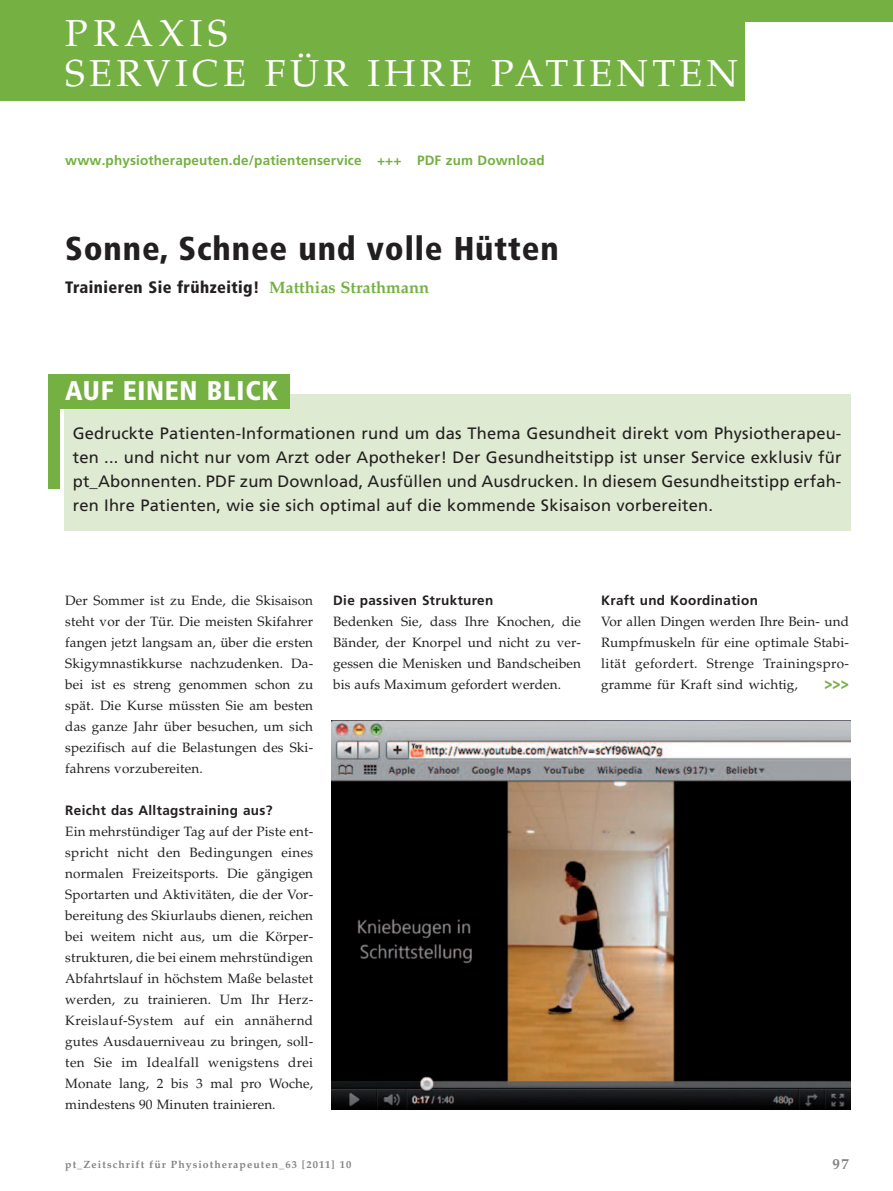
<style>
.page{position:relative;width:893px;height:1191px;background:#fff}
.page>*{position:absolute;margin:0;border:0;box-sizing:border-box;transform-origin:0 0}
.t1{font:37.5px/40.5px "Palatino LT Std";letter-spacing:.115em;color:#fff}
.t2{font:900 condensed 33px "Frutiger LT Pro";letter-spacing:.025em;color:#231f20}
.t3{font:900 condensed 27px "Frutiger LT Pro";letter-spacing:.025em;color:#fff}
.t4{font:900 16.8px "Palatino LT Std";color:#75b042;scale:.8 1}
.t5{font:16.5px/24px "Frutiger LT Pro";letter-spacing:.01em;color:#231f20;text-align:justify}
.t6{font:900 condensed 16.5px "Frutiger LT Pro";letter-spacing:.025em;color:#231f20}
.t7{font:700 15px "Palatino LT Std";color:#808285}
.t8{font:13.5px/21px "Palatino LT Std";letter-spacing:.01em;color:#231f20;text-align:justify}
.t9{font:700 13.5px "Frutiger LT Pro";letter-spacing:.03em;color:#231f20}
.t10{font:700 13.5px "Frutiger LT Pro";letter-spacing:.01em;color:#75b042}
.t11{font:700 10.5px "Palatino LT Std";letter-spacing:.1em;color:#808285}
.s1{font-family:"Palatino LT Std";font-weight:700;font-stretch:normal;color:#75b042}
</style>
<div class="page">
<div style="left:0;top:0;width:744px;height:101px;background:#75b042"></div>
<div style="left:0;top:0;width:893px;height:21px;background:#75b042"></div>
<div style="left:64px;top:394px;width:786px;height:136px;background:#dfead2"></div>
<div style="left:51px;top:374px;width:238px;height:34px;background:#75b042"></div>
<div style="left:48px;top:374px;width:11px;height:115px;background:#75b042"></div>
<img style="left:332px;top:720px;width:518px;height:389px">
<h1 class="t1" style="left:65px;top:17px;width:674px">PRAXIS<br>SERVICE FÜR IHRE PATIENTEN</h1>
<p class="t10" style="left:65px;top:155px;width:481px">www.physiotherapeuten.de/patientenservice +++ PDF zum Download</p>
<h2 class="t2" style="left:65px;top:237px;width:495px">Sonne, Schnee und volle Hütten</h2>
<p class="t6" style="left:65px;top:282px;width:366px">Trainieren Sie frühzeitig! <span class="s1">Matthias Strathmann</span></p>
<h3 class="t3" style="left:65px;top:381px;width:214px">AUF EINEN BLICK</h3>
<p class="t5" style="left:73px;top:423px;width:770px">Gedruckte Patienten-Informationen rund um das Thema Gesundheit direkt vom Physiotherapeu&shy;ten ... und nicht nur vom Arzt oder Apotheker! Der Gesundheitstipp ist unser Service exklusiv für pt_Abonnenten. PDF zum Download, Ausfüllen und Ausdrucken. In diesem Gesundheitstipp erfah&shy;ren Ihre Patienten, wie sie sich optimal auf die kommende Skisaison vorbereiten.</p>
<p class="t8" style="left:65px;top:591px;width:249px">Der Sommer ist zu Ende, die Skisaison steht vor der Tür. Die meisten Skifahrer fangen jetzt langsam an, über die ersten Skigymnastikkurse nachzudenken. Da&shy;bei ist es streng genommen schon zu spät. Die Kurse müssten Sie am besten das ganze Jahr über besuchen, um sich spezifisch auf die Belastungen des Ski&shy;fahrens vorzubereiten.</p>
<p class="t9" style="left:65px;top:805px;width:209px">Reicht das Alltagstraining aus?</p>
<p class="t8" style="left:65px;top:822px;width:249px">Ein mehrstündiger Tag auf der Piste ent&shy;spricht nicht den Bedingungen eines normalen Freizeitsports. Die gängigen Sportarten und Aktivitäten, die der Vor&shy;bereitung des Skiurlaubs dienen, reichen bei weitem nicht aus, um die Körper&shy;strukturen, die bei einem mehrstündigen Abfahrtslauf in höchstem Maße belastet werden, zu trainieren. Um Ihr Herz-Kreislauf-System auf ein annähernd gutes Ausdauerniveau zu bringen, soll&shy;ten Sie im Idealfall wenigstens drei Monate lang, 2 bis 3 mal pro Woche, mindestens 90 Minuten trainieren.</p>
<p class="t9" style="left:333px;top:595px;width:162px">Die passiven Strukturen</p>
<p class="t8" style="left:333px;top:612px;width:249px">Bedenken Sie, dass Ihre Knochen, die Bänder, der Knorpel und nicht zu ver&shy;gessen die Menisken und Bandscheiben bis aufs Maximum gefordert werden.</p>
<p class="t9" style="left:601px;top:595px;width:158px">Kraft und Koordination</p>
<p class="t8" style="left:601px;top:612px;width:249px">Vor allen Dingen werden Ihre Bein- und Rumpfmuskeln für eine optimale Stabi&shy;lität gefordert. Strenge Trainingspro&shy;gramme für Kraft sind wichtig,</p>
<p class="t4" style="left:824px;top:676px;width:32px">&gt;&gt;&gt;</p>
<p class="t11" style="left:65px;top:1160px;width:288px">pt_Zeitschrift für Physiotherapeuten_63 [2011] 10</p>
<p class="t7" style="left:832px;top:1158px;width:18px">97</p>
</div>
